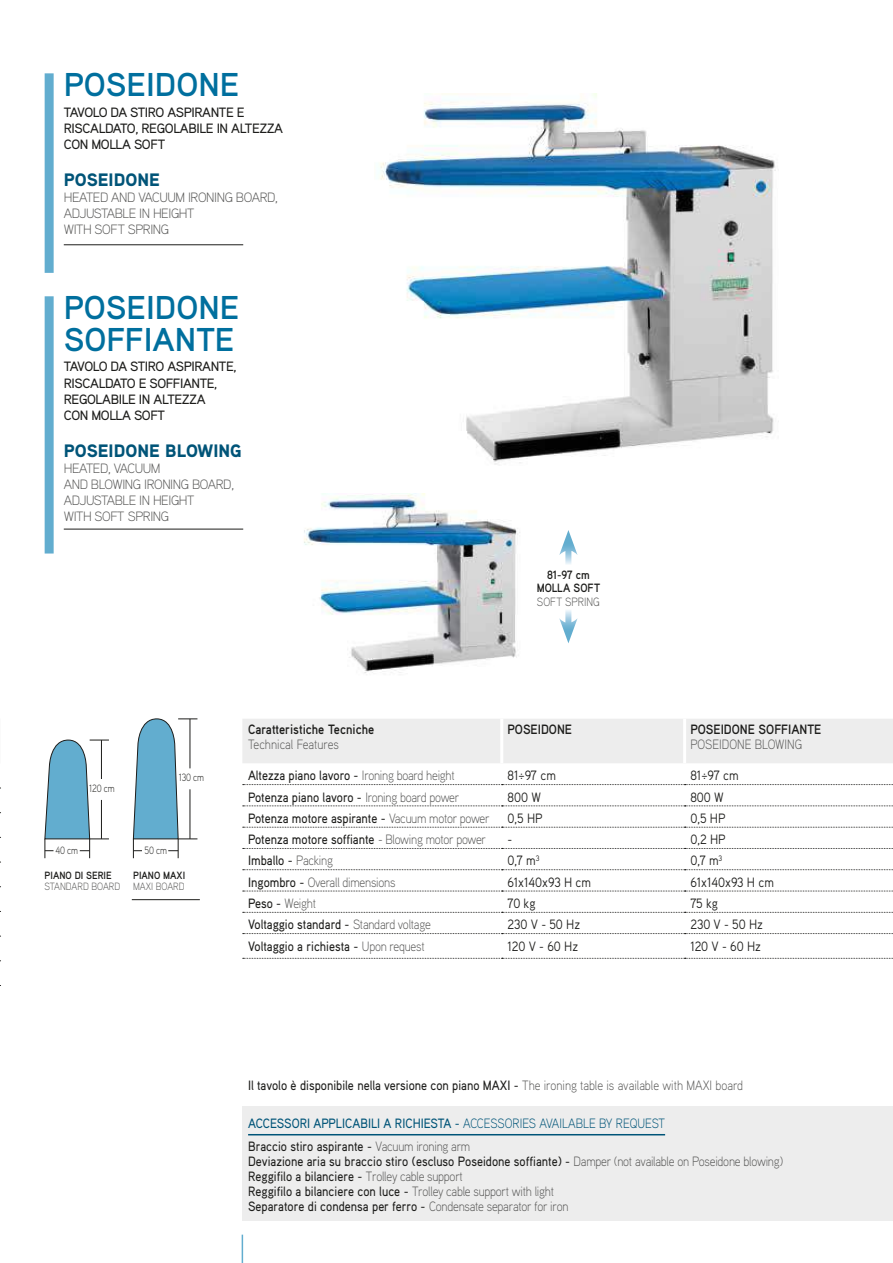
<style>
.page{position:relative;width:893px;height:1263px;background:#fff}
.page>*{position:absolute;margin:0;border:0;box-sizing:border-box;transform-origin:0 0}
.t1{font:700 33px/31.5px "Aaux Pro";color:#006f9e}
.t2{font:900 18px "Aaux Pro";color:#005478}
.t3{font:500 13.5px/15px "Aaux Pro";color:#1d1d1b;scale:.9 1}
.t4{font:500 13.5px/16.2px "Aaux Pro";letter-spacing:-.03em;color:#1d1d1b}
.t5{font:300 13.5px/16.2px "Aaux Pro";letter-spacing:-.03em;color:#575756}
.t6{font:13.5px "Aaux Pro";color:#1d1d1b;scale:.9 1}
.t7{font:500 13.5px/23.5px "Aaux Pro";color:#005478;scale:.9 1}
.t8{font:700 13.5px "Aaux Pro";color:#1d1d1b;scale:.9 1}
.t9{font:300 13.5px "Aaux Pro";letter-spacing:-.03em;color:#575756;scale:.9 1}
.t10{font:300 13.5px "Aaux Pro";color:#575756;scale:.9 1}
.t11{font:700 12px/13.5px "Aaux Pro";color:#1d1d1b;text-align:center;scale:.9 1}
.t12{font:300 12px "Aaux Pro";color:#575756;scale:.9 1}
.t13{font:300 10.5px "Aaux Pro";color:#575756;scale:.9 1}
.t14{font:700 10.5px "Aaux Pro";color:#1d1d1b;scale:.9 1}
.t15{font:300 10.5px "Aaux Pro";letter-spacing:-.02em;color:#1d1d1b;scale:.85 1}
.s1{font-weight:300;color:#575756}
.s2{font-weight:500;color:#1d1d1b}
.s3{font-weight:300}
.s4{color:#1d1d1b}
</style>
<div class="page">
<img style="left:380px;top:94px;width:396px;height:371px">
<img style="left:304px;top:493px;width:216px;height:180px">
<svg style="left:565px;top:555px;width:6px;height:9px"></svg>
<svg style="left:559px;top:530px;width:19px;height:25px"></svg>
<svg style="left:565px;top:610px;width:6px;height:8px"></svg>
<svg style="left:559px;top:618px;width:19px;height:25px"></svg>
<div style="left:45px;top:73px;width:9px;height:200px;background:#62adcf"></div>
<div style="left:45px;top:296px;width:9px;height:257px;background:#62adcf"></div>
<svg style="left:44px;top:740px;width:65px;height:118px"></svg>
<svg style="left:133px;top:718px;width:64px;height:140px"></svg>
<div style="left:242px;top:719px;width:651px;height:44px;background:#ededed"></div>
<svg style="left:243px;top:784px;width:650px;height:1px"></svg>
<svg style="left:243px;top:805px;width:650px;height:1px"></svg>
<svg style="left:243px;top:827px;width:650px;height:1px"></svg>
<svg style="left:243px;top:848px;width:650px;height:1px"></svg>
<svg style="left:243px;top:869px;width:650px;height:1px"></svg>
<svg style="left:243px;top:891px;width:650px;height:1px"></svg>
<svg style="left:243px;top:912px;width:650px;height:1px"></svg>
<svg style="left:243px;top:933px;width:650px;height:1px"></svg>
<hr style="left:500px;top:719px;width:3px;height:44px;background:#fff">
<hr style="left:683px;top:719px;width:3px;height:44px;background:#fff">
<svg style="left:243px;top:958px;width:650px;height:1px"></svg>
<div style="left:242px;top:1106px;width:651px;height:114px;background:#ededed"></div>
<hr style="left:248px;top:1134px;width:417px;height:1px;background:#005478">
<hr style="left:64px;top:244px;width:179px;height:1px;background:#1d1d1b">
<hr style="left:64px;top:529px;width:179px;height:1px;background:#1d1d1b">
<hr style="left:132px;top:899px;width:68px;height:1px;background:#1d1d1b">
<svg style="left:242px;top:1234px;width:1px;height:29px"></svg>
<h1 class="t1" style="left:64px;top:68px;width:177px">POSEIDONE</h1>
<p class="t4" style="left:64px;top:104px;width:221px">TAVOLO DA STIRO ASPIRANTE E<br>RISCALDATO, REGOLABILE IN ALTEZZA<br>CON MOLLA SOFT</p>
<h2 class="t2" style="left:64px;top:168px;width:98px">POSEIDONE</h2>
<p class="t5" style="left:64px;top:189px;width:216px">HEATED AND VACUUM IRONING BOARD,<br>ADJUSTABLE IN HEIGHT<br>WITH SOFT SPRING</p>
<h1 class="t1" style="left:64px;top:291px;width:177px">POSEIDONE<br>SOFFIANTE</h1>
<p class="t4" style="left:64px;top:358px;width:174px">TAVOLO DA STIRO ASPIRANTE,<br>RISCALDATO E SOFFIANTE,<br>REGOLABILE IN ALTEZZA<br>CON MOLLA SOFT</p>
<h2 class="t2" style="left:64px;top:439px;width:179px">POSEIDONE BLOWING</h2>
<p class="t5" style="left:64px;top:459px;width:172px">HEATED, VACUUM<br>AND BLOWING IRONING BOARD,<br>ADJUSTABLE IN HEIGHT<br>WITH SOFT SPRING</p>
<p class="t8" style="left:248px;top:721px;width:142px">Caratteristiche Tecniche</p>
<p class="t10" style="left:248px;top:736px;width:103px">Technical Features</p>
<p class="t11" style="left:537px;top:567px;width:72px">81-97 cm<br>MOLLA SOFT</p>
<p class="t12" style="left:537px;top:594px;width:71px">SOFT SPRING</p>
<p class="t8" style="left:507px;top:721px;width:73px">POSEIDONE</p>
<p class="t8" style="left:690px;top:721px;width:147px">POSEIDONE SOFFIANTE</p>
<p class="t10" style="left:690px;top:736px;width:126px">POSEIDONE BLOWING</p>
<p class="t15" style="left:89px;top:781px;width:31px">120 cm</p>
<p class="t15" style="left:179px;top:771px;width:31px">130 cm</p>
<p class="t15" style="left:56px;top:843px;width:28px">40 cm</p>
<p class="t14" style="left:45px;top:869px;width:76px">PIANO DI SERIE</p>
<p class="t13" style="left:45px;top:879px;width:86px">STANDARD BOARD</p>
<p class="t15" style="left:145px;top:843px;width:28px">50 cm</p>
<p class="t14" style="left:133px;top:869px;width:59px">PIANO MAXI</p>
<p class="t13" style="left:133px;top:879px;width:59px">MAXI BOARD</p>
<p class="t3" style="left:248px;top:768px;width:231px">Altezza piano lavoro - <span class="s1">Ironing board height</span></p>
<p class="t6" style="left:507px;top:767px;width:55px">81÷97 cm</p>
<p class="t6" style="left:690px;top:767px;width:55px">81÷97 cm</p>
<p class="t3" style="left:248px;top:789px;width:236px">Potenza piano lavoro - <span class="s1">Ironing board power</span></p>
<p class="t6" style="left:507px;top:788px;width:39px">800 W</p>
<p class="t6" style="left:690px;top:788px;width:39px">800 W</p>
<p class="t3" style="left:248px;top:810px;width:270px">Potenza motore aspirante - <span class="s1">Vacuum motor power</span></p>
<p class="t6" style="left:507px;top:810px;width:41px">0,5 HP</p>
<p class="t6" style="left:690px;top:810px;width:41px">0,5 HP</p>
<p class="t3" style="left:248px;top:832px;width:266px">Potenza motore soffiante <span class="s1">- Blowing motor power</span></p>
<p class="t6" style="left:507px;top:831px;width:7px">-</p>
<p class="t6" style="left:690px;top:831px;width:41px">0,2 HP</p>
<p class="t3" style="left:248px;top:853px;width:96px">Imballo - <span class="s1">Packing</span></p>
<p class="t6" style="left:507px;top:852px;width:37px">0,7 m<sup>3</sup></p>
<p class="t6" style="left:690px;top:852px;width:37px">0,7 m<sup>3</sup></p>
<p class="t9" style="left:248px;top:873px;width:165px"><span class="s2">Ingombro -</span> Overall dimensions</p>
<p class="t6" style="left:507px;top:873px;width:94px">61x140x93 H cm</p>
<p class="t6" style="left:690px;top:873px;width:94px">61x140x93 H cm</p>
<p class="t9" style="left:248px;top:895px;width:77px"><span class="s2">Peso -</span> Weight</p>
<p class="t6" style="left:507px;top:895px;width:33px">70 kg</p>
<p class="t6" style="left:690px;top:895px;width:32px">75 kg</p>
<p class="t3" style="left:248px;top:917px;width:204px">Voltaggio standard - <span class="s1">Standard voltage</span></p>
<p class="t6" style="left:507px;top:916px;width:82px">230 V - 50 Hz</p>
<p class="t6" style="left:690px;top:916px;width:82px">230 V - 50 Hz</p>
<p class="t3" style="left:248px;top:938px;width:198px">Voltaggio a richiesta - <span class="s1">Upon request</span></p>
<p class="t6" style="left:507px;top:937px;width:80px">120 V - 60 Hz</p>
<p class="t6" style="left:690px;top:937px;width:80px">120 V - 60 Hz</p>
<p class="t3" style="left:248px;top:1077px;width:552px">Il tavolo è disponibile nella versione con piano MAXI - <span class="s1">The ironing table is available with MAXI board</span></p>
<p class="t7" style="left:248px;top:1111px;width:465px">ACCESSORI APPLICABILI A RICHIESTA - <span class="s3">ACCESSORIES AVAILABLE BY REQUEST<br></span><span class="s4">Braccio stiro aspirante -</span> <span class="s1">Vacuum ironing arm</span></p>
<p class="t3" style="left:248px;top:1153px;width:596px">Deviazione aria su braccio stiro (escluso Poseidone soffiante) - <span class="s1">Damper (not available on Poseidone blowing)<br></span>Reggifilo a bilanciere - <span class="s1">Trolley cable support<br></span>Reggifilo a bilanciere con luce - <span class="s1">Trolley cable support with light<br></span>Separatore di condensa per ferro - <span class="s1">Condensate separator for iron</span></p>
</div>
